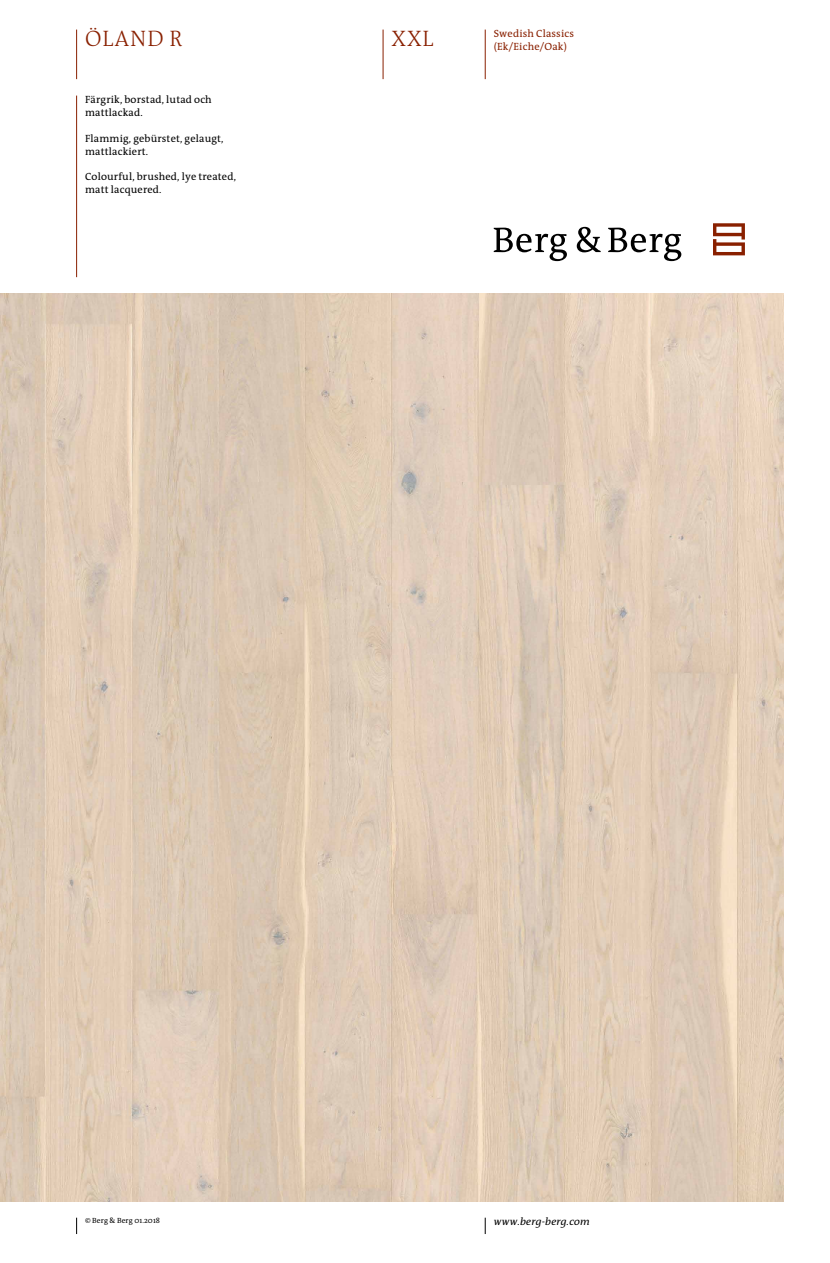
<style>
.page{position:relative;width:830px;height:1263px;background:#fff}
.page>*{position:absolute;margin:0;border:0;box-sizing:border-box;transform-origin:0 0}
.t1{font:22.5px "The Antiqua B3 c Light Caps";letter-spacing:.04em;color:#892000}
.t2{font:10.5px/12.8px "The Antiqua B5";letter-spacing:.015em;color:#000}
.t3{font:10.5px/12.8px "The Antiqua B5";letter-spacing:.015em;color:#892000}
.t4{font:italic 10.5px "The Antiqua B5 i";letter-spacing:.015em;color:#000}
.t5{font:7.5px "The Antiqua B5";letter-spacing:.015em;color:#000}
</style>
<div class="page">
<svg style="left:713px;top:223px;width:31px;height:32px"></svg>
<svg style="left:493px;top:228px;width:73px;height:33px"></svg>
<svg style="left:576px;top:227px;width:24px;height:25px"></svg>
<svg style="left:608px;top:228px;width:73px;height:33px"></svg>
<svg style="left:484px;top:1218px;width:1px;height:16px"></svg>
<svg style="left:76px;top:1218px;width:1px;height:16px"></svg>
<img style="left:0;top:294px;width:782px;height:907px">
<hr style="left:382px;top:30px;width:1px;height:49px;background:#892000">
<hr style="left:76px;top:96px;width:1px;height:181px;background:#892000">
<hr style="left:484px;top:30px;width:1px;height:49px;background:#892000">
<hr style="left:76px;top:30px;width:1px;height:49px;background:#892000">
<h1 class="t1" style="left:85px;top:27px;width:99px">ÖLAND R</h1>
<h1 class="t1" style="left:391px;top:27px;width:44px">XXL</h1>
<p class="t3" style="left:493px;top:28px;width:82px">Swedish Classics (Ek/Eiche/Oak)</p>
<p class="t2" style="left:85px;top:94px;width:128px">Färgrik, borstad, lutad och mattlackad.</p>
<p class="t2" style="left:85px;top:132px;width:140px">Flammig, gebürstet, gelaugt, mattlackiert.</p>
<p class="t2" style="left:85px;top:171px;width:152px">Colourful, brushed, lye treated, matt lacquered.</p>
<p class="t5" style="left:85px;top:1217px;width:76px">© Berg &amp; Berg 01.2018</p>
<p class="t4" style="left:493px;top:1216px;width:98px">www.berg-berg.com</p>
</div>
